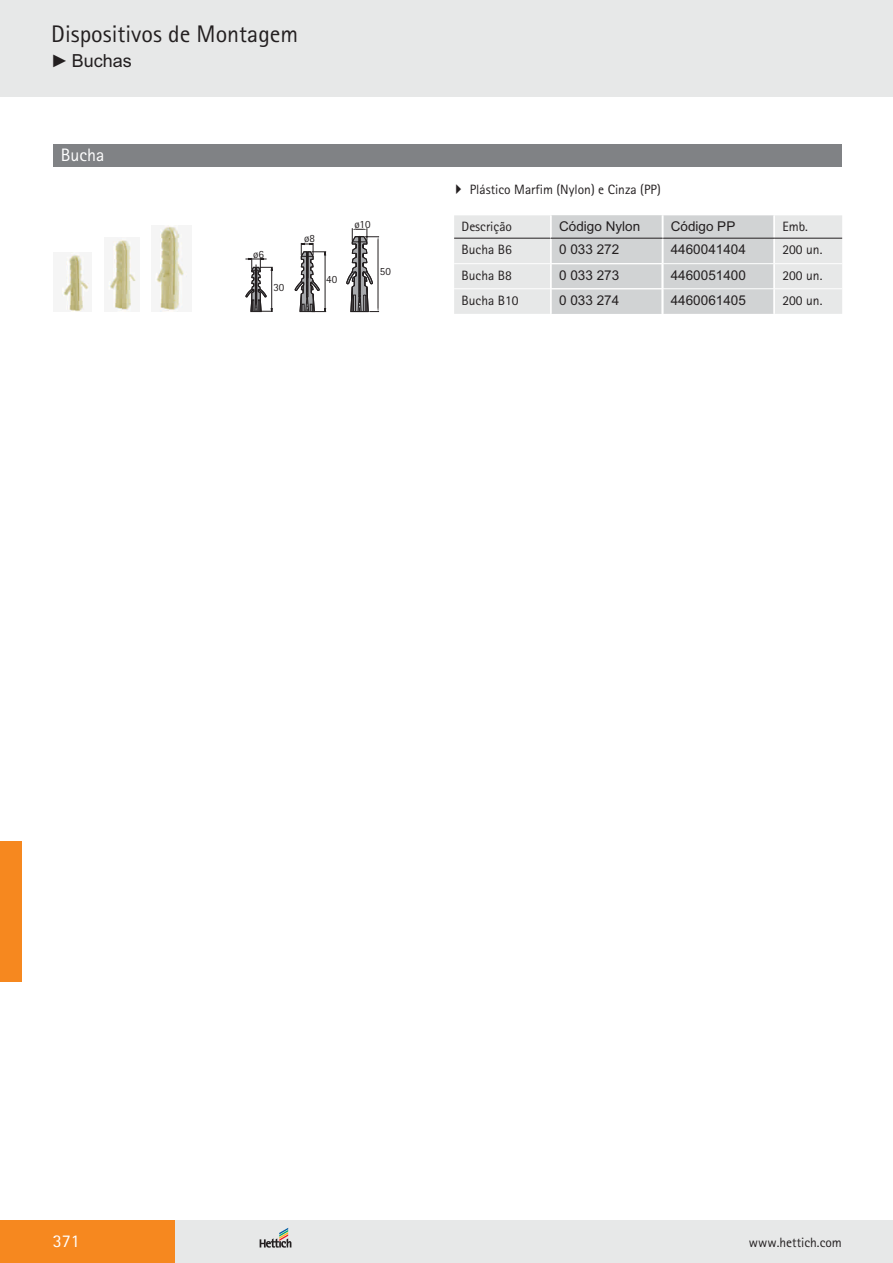
<style>
.page{position:relative;width:893px;height:1263px;background:#fff}
.page>*{position:absolute;margin:0;border:0;box-sizing:border-box;transform-origin:0 0}
.t1{font:24px "Agfa Rotis Sans Serif";color:#231f20}
.t2{font:18px "Agfa Rotis Sans Serif";color:#fff}
.t3{font:18px "Arial";color:#231f20}
.t4{font:13.5px "Agfa Rotis Sans Serif";color:#231f20}
.t5{font:13.5px/23.2px "Arial";color:#231f20}
.t6{font:10.95px "Agfa Rotis Sans Serif";color:#231f20}
</style>
<div class="page">
<div style="left:0;top:0;width:893px;height:97px;background:#e7e8e8"></div>
<div style="left:175px;top:1220px;width:718px;height:42px;background:#e7e8e8"></div>
<div style="left:0;top:1220px;width:175px;height:42px;background:#f6881f"></div>
<svg style="left:260px;top:1228px;width:31px;height:19px"></svg>
<div style="left:0;top:841px;width:21px;height:141px;background:#f6881f"></div>
<div style="left:53px;top:144px;width:789px;height:22px;background:#808285"></div>
<img style="left:61px;top:254px;width:28px;height:58px">
<img style="left:108px;top:238px;width:28px;height:74px">
<img style="left:155px;top:225px;width:32px;height:87px">
<svg style="left:454px;top:215px;width:388px;height:99px"></svg>
<hr style="left:551px;top:288px;width:111px;height:1px;background:#fff">
<svg style="left:346px;top:228px;width:34px;height:84px"></svg>
<svg style="left:294px;top:242px;width:33px;height:70px"></svg>
<svg style="left:245px;top:257px;width:28px;height:55px"></svg>
<h1 class="t1" style="left:51px;top:25px;width:248px">Dispositivos de Montagem</h1>
<h2 class="t3" style="left:51px;top:54px;width:82px">► Buchas</h2>
<h2 class="t2" style="left:61px;top:149px;width:45px">Bucha</h2>
<p class="t6" style="left:253px;top:250px;width:12px">ø6</p>
<p class="t6" style="left:273px;top:283px;width:13px">30</p>
<p class="t6" style="left:304px;top:235px;width:12px">ø8</p>
<p class="t6" style="left:326px;top:275px;width:13px">40</p>
<p class="t6" style="left:354px;top:221px;width:18px">ø10</p>
<p class="t6" style="left:380px;top:267px;width:13px">50</p>
<p class="t4" style="left:470px;top:184px;width:192px">Plástico Marfim (Nylon) e Cinza (PP)</p>
<p class="t4" style="left:462px;top:222px;width:52px">Descrição</p>
<p class="t5" style="left:671px;top:216px;width:66px">Código PP</p>
<p class="t4" style="left:782px;top:222px;width:27px">Emb.</p>
<p class="t4" style="left:462px;top:245px;width:52px">Bucha B6</p>
<p class="t5" style="left:671px;top:239px;width:77px">4460041404</p>
<p class="t4" style="left:782px;top:245px;width:42px">200 un.</p>
<p class="t5" style="left:559px;top:216px;width:83px">Código Nylon<br>0 033 272</p>
<p class="t4" style="left:462px;top:270px;width:52px">Bucha B8</p>
<p class="t5" style="left:559px;top:265px;width:62px">0 033 273</p>
<p class="t5" style="left:671px;top:265px;width:77px">4460051400</p>
<p class="t4" style="left:782px;top:270px;width:42px">200 un.</p>
<p class="t4" style="left:462px;top:296px;width:58px">Bucha B10</p>
<p class="t5" style="left:559px;top:290px;width:62px">0 033 274</p>
<p class="t5" style="left:671px;top:290px;width:77px">4460061405</p>
<p class="t4" style="left:782px;top:296px;width:42px">200 un.</p>
<h2 class="t2" style="left:53px;top:1235px;width:28px">371</h2>
<p class="t4" style="left:749px;top:1238px;width:94px">www.hettich.com</p>
</div>
